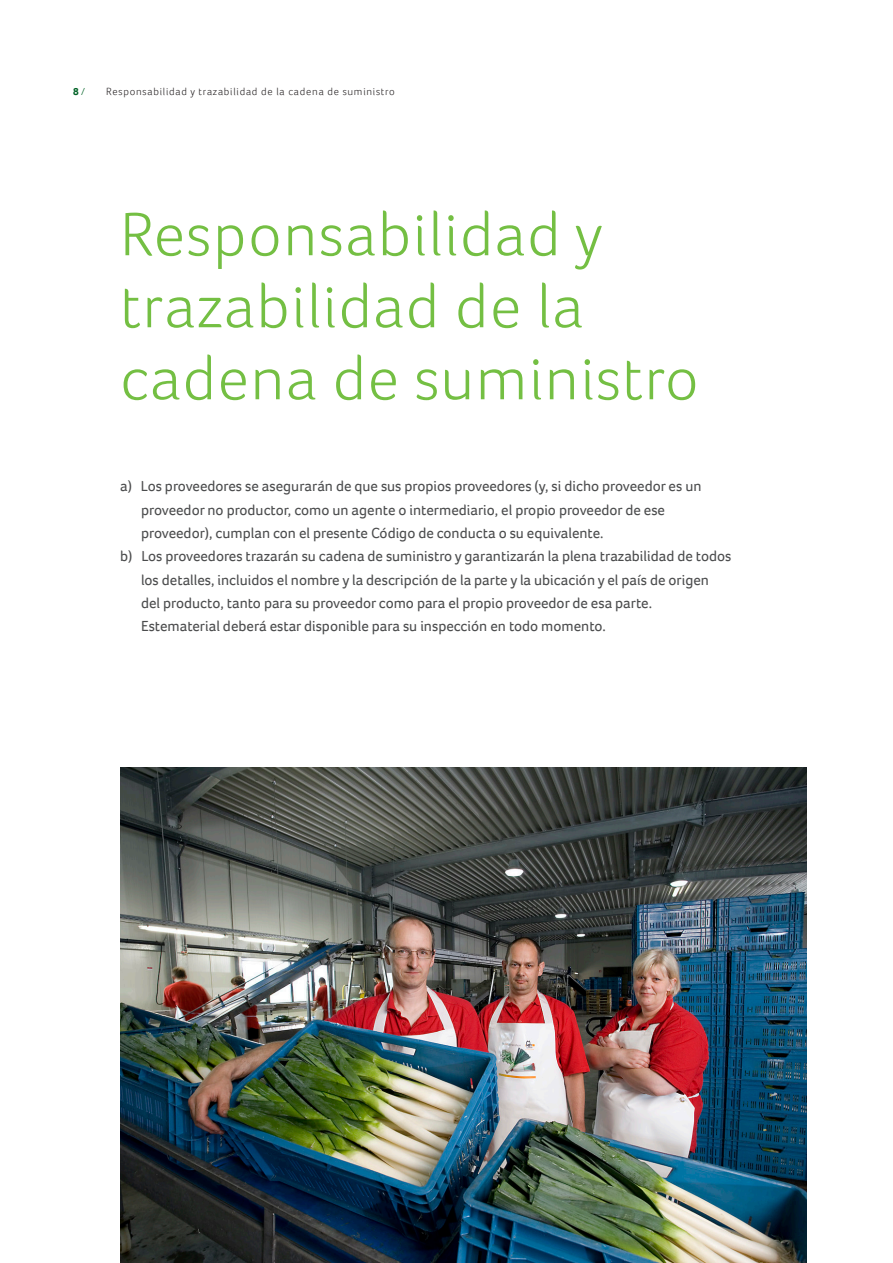
<style>
.page{position:relative;width:893px;height:1263px;background:#fff}
.page>*{position:absolute;margin:0;border:0;box-sizing:border-box;transform-origin:0 0}
.t1{font:300 63px/72px "Foco";letter-spacing:.025em;color:#74bf43}
.t2{font:15px "Foco";color:#4b4c4d}
.t3{font:300 10.5px "Foco";letter-spacing:.075em;color:#231f20}
.t4{font:700 10.5px "Foco";color:#016226}
.s1{font-weight:300}
</style>
<div class="page">
<img style="left:120px;top:767px;width:686px;height:496px">
<p class="t4" style="left:73px;top:84px;width:13px">8 <span class="s1">/</span></p>
<p class="t3" style="left:106px;top:84px;width:290px">Responsabilidad y trazabilidad de la cadena de suministro</p>
<h1 class="t1" style="left:120px;top:197px;width:580px">Responsabilidad y trazabilidad de la cadena de suministro</h1>
<p class="t2" style="left:120px;top:476px;width:583px">a) Los proveedores se asegurarán de que sus propios proveedores (y, si dicho proveedor es un</p>
<p class="t2" style="left:141px;top:500px;width:525px">proveedor no productor, como un agente o intermediario, el propio proveedor de ese</p>
<p class="t2" style="left:141px;top:523px;width:464px">proveedor), cumplan con el presente Código de conducta o su equivalente.</p>
<p class="t2" style="left:120px;top:546px;width:613px">b) Los proveedores trazarán su cadena de suministro y garantizarán la plena trazabilidad de todos</p>
<p class="t2" style="left:141px;top:570px;width:569px">los detalles, incluidos el nombre y la descripción de la parte y la ubicación y el país de origen</p>
<p class="t2" style="left:141px;top:593px;width:512px">del producto, tanto para su proveedor como para el propio proveedor de esa parte.</p>
<p class="t2" style="left:141px;top:616px;width:466px">Estematerial deberá estar disponible para su inspección en todo momento.</p>
</div>
